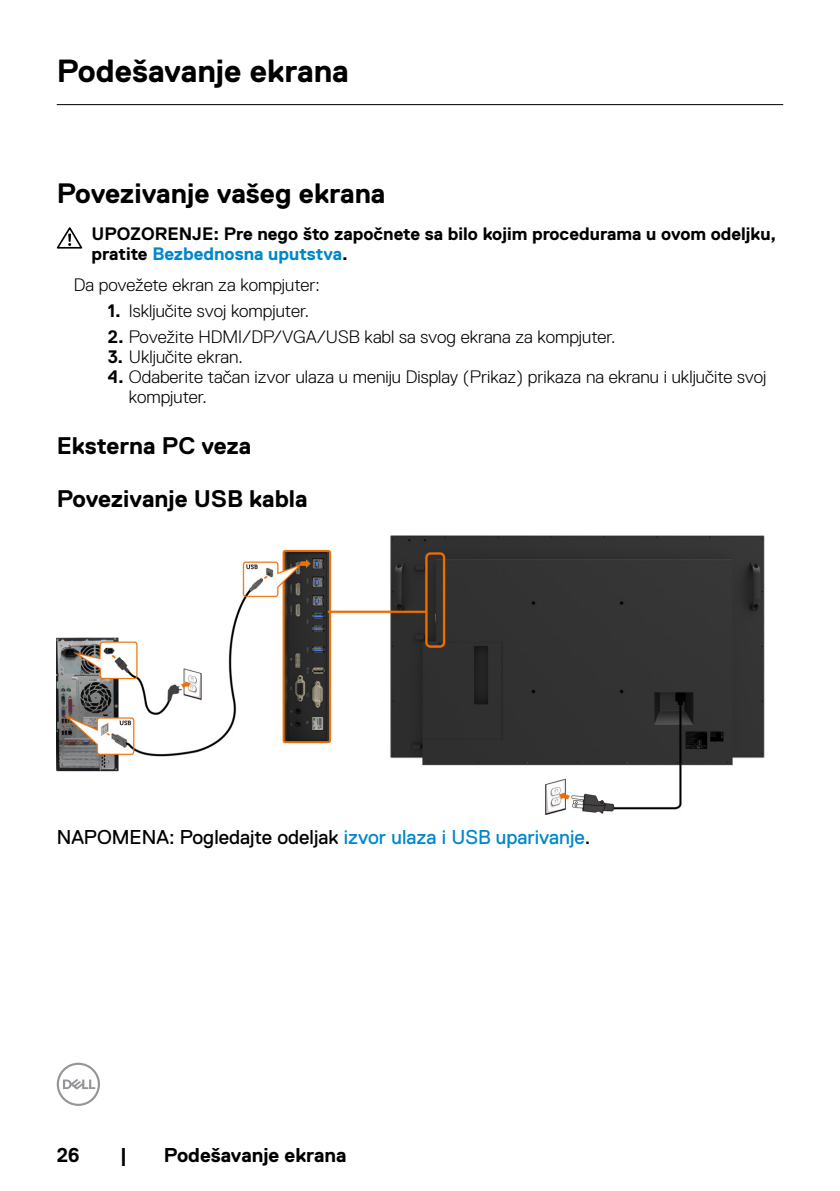
<style>
.page{position:relative;width:840px;height:1191px;background:#fff}
.page>*{position:absolute;margin:0;border:0;box-sizing:border-box;transform-origin:0 0}
.t1{font:700 32px "Dell Replica";color:#000}
.t2{font:700 28px "Dell Replica";color:#000}
.t3{font:700 24px/52.4px "Dell Replica";color:#000}
.t4{font:20px "Dell Replica";color:#000}
.t5{font:700 20px "Dell Replica";color:#000}
.t6{font:300 18px/20px "Dell Replica";color:#000}
.t7{font:700 18px/20px "Dell Replica";color:#000}
.s1{color:#0087cb}
.s2{font-weight:700}
</style>
<div class="page">
<svg style="left:57px;top:1062px;width:43px;height:44px"></svg>
<hr style="left:57px;top:104px;width:725px;height:1px;background:#000">
<svg style="left:57px;top:227px;width:25px;height:22px"></svg>
<img style="left:57px;top:535px;width:708px;height:279px">
<h1 class="t1" style="left:57px;top:53px;width:293px">Podešavanje ekrana</h1>
<h2 class="t2" style="left:57px;top:178px;width:330px">Povezivanje vašeg ekrana</h2>
<p class="t7" style="left:92px;top:224px;width:685px">UPOZORENJE: Pre nego što započnete sa bilo kojim procedurama u ovom odeljku, pratite <span class="s1">Bezbednosna uputstva</span>.</p>
<p class="t6" style="left:74px;top:275px;width:247px">Da povežete ekran za kompjuter:</p>
<p class="t6" style="left:108px;top:301px;width:202px"><span class="s2">1.</span> Isključite svoj kompjuter.</p>
<p class="t6" style="left:108px;top:327px;width:509px"><span class="s2">2.</span> Povežite HDMI/DP/VGA/USB kabl sa svog ekrana za kompjuter.</p>
<p class="t6" style="left:108px;top:347px;width:136px"><span class="s2">3.</span> Uključite ekran.</p>
<p class="t6" style="left:129px;top:367px;width:639px;text-indent:-21px"><span class="s2">4.</span> Odaberite tačan izvor ulaza u meniju Display (Prikaz) prikaza na ekranu i uključite svoj kompjuter.</p>
<h3 class="t3" style="left:57px;top:420px;width:252px">Eksterna PC veza<br>Povezivanje USB kabla</h3>
<p class="t4" style="left:57px;top:825px;width:535px">NAPOMENA: Pogledajte odeljak <span class="s1">izvor ulaza i USB uparivanje</span>.</p>
<p class="t5" style="left:57px;top:1143px;width:24px">26</p>
<p class="t5" style="left:120px;top:1143px;width:9px">|</p>
<p class="t5" style="left:164px;top:1143px;width:184px">Podešavanje ekrana</p>
</div>
